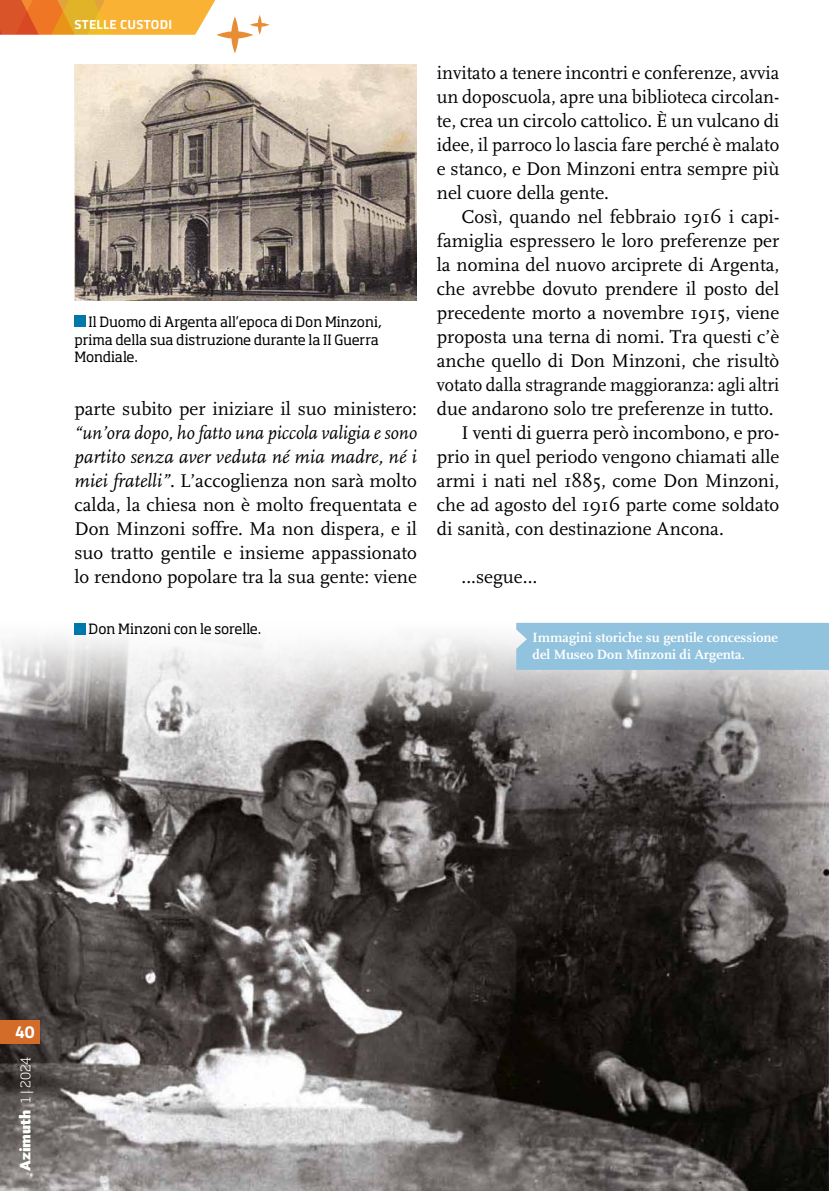
<style>
.page{position:relative;width:829px;height:1191px;background:#fff}
.page>*{position:absolute;margin:0;border:0;box-sizing:border-box;transform-origin:0 0}
.t1{font:19.25px/24px "Scala";color:#000;text-align:justify}
.t2{font:19.25px "Scala";color:#000;scale:.94 1}
.t3{font:700 17.5px "Titillium Web";color:#fff}
.t4{font:900 15.75px "Scala Sans";color:#fff}
.t5{font:14px/17.5px "Soho Std";color:#000}
.t6{font:700 14px/16.8px "Scala";color:#fff}
.t7{font:700 13.12px "Titillium Web";letter-spacing:.02em;color:#fff}
.s1{font-style:italic}
.s2{font-family:"Soho Std";font-weight:300;font-size:13.12px}
</style>
<div class="page">
<svg style="left:0;top:0;width:269px;height:53px"></svg>
<img style="left:0;top:622px;width:828px;height:569px">
<div style="left:0;top:1019px;width:40px;height:24px;background:#d36c28"></div>
<div style="left:74px;top:623px;width:12px;height:11px;background:#0076aa"></div>
<div style="left:74px;top:315px;width:12px;height:12px;background:#0076aa"></div>
<img style="left:74px;top:64px;width:343px;height:236px">
<div style="left:516px;top:623px;width:312px;height:47px;background:#91c2de"></div>
<p class="t7" style="left:74px;top:15px;width:99px">STELLE CUSTODI</p>
<p class="t5" style="left:74px;top:313px;width:309px;text-indent:14px">Il Duomo di Argenta all’epoca di Don Minzoni, prima della sua distruzione durante la II Guerra<br>Mondiale.</p>
<p class="t1" style="left:74px;top:397px;width:344px">parte subito per iniziare il suo ministero:</p>
<p class="t1" style="left:74px;top:421px;width:344px"><span class="s1">“un’ora dopo, ho fatto una piccola valigia e sono partito senza aver veduta né mia madre, né i miei fratelli”</span>. L’accoglienza non sarà molto calda, la chiesa non è molto frequentata e Don Minzoni soffre. Ma non dispera, e il suo tratto gentile e insieme appassionato lo rendono popolare tra la sua gente: viene</p>
<p class="t5" style="left:89px;top:620px;width:174px">Don Minzoni con le sorelle.</p>
<p class="t1" style="left:437px;top:61px;width:344px">invitato a tenere incontri e conferenze, avvia un doposcuola, apre una biblioteca circolan&shy;te, crea un circolo cattolico. È un vulcano di idee, il parroco lo lascia fare perché è malato e stanco, e Don Minzoni entra sempre più nel cuore della gente.</p>
<p class="t1" style="left:461px;top:205px;width:319px">Così, quando nel febbraio 1916 i capi-</p>
<p class="t1" style="left:437px;top:229px;width:344px">famiglia espressero le loro preferenze per</p>
<p class="t1" style="left:437px;top:253px;width:344px">la nomina del nuovo arciprete di Argenta,</p>
<p class="t1" style="left:437px;top:277px;width:344px">che avrebbe dovuto prendere il posto del</p>
<p class="t1" style="left:437px;top:301px;width:344px">precedente morto a novembre 1915, viene</p>
<p class="t1" style="left:437px;top:325px;width:344px">proposta una terna di nomi. Tra questi c’è</p>
<p class="t1" style="left:437px;top:349px;width:344px">anche quello di Don Minzoni, che risultò</p>
<p class="t2" style="left:437px;top:374px;width:366px">votato dalla stragrande maggioranza: agli altri</p>
<p class="t1" style="left:437px;top:397px;width:338px">due andarono solo tre preferenze in tutto.</p>
<p class="t1" style="left:461px;top:421px;width:319px">I venti di guerra però incombono, e pro-</p>
<p class="t1" style="left:437px;top:445px;width:344px">prio in quel periodo vengono chiamati alle</p>
<p class="t1" style="left:437px;top:469px;width:344px">armi i nati nel 1885, come Don Minzoni,</p>
<p class="t1" style="left:437px;top:493px;width:344px">che ad agosto del 1916 parte come soldato</p>
<p class="t1" style="left:437px;top:517px;width:288px">di sanità, con destinazione Ancona.</p>
<p class="t1" style="left:461px;top:565px;width:77px">...segue…</p>
<p class="t6" style="left:532px;top:629px;width:247px">Immagini storiche su gentile concessione del Museo Don Minzoni di Argenta.</p>
<p class="t3" style="left:15px;top:1018px;width:21px">40</p>
<p class="t4" style="left:17px;top:1171px;width:116px;rotate:-90deg">Azimuth <span class="s2">1 | 2024</span></p>
</div>
